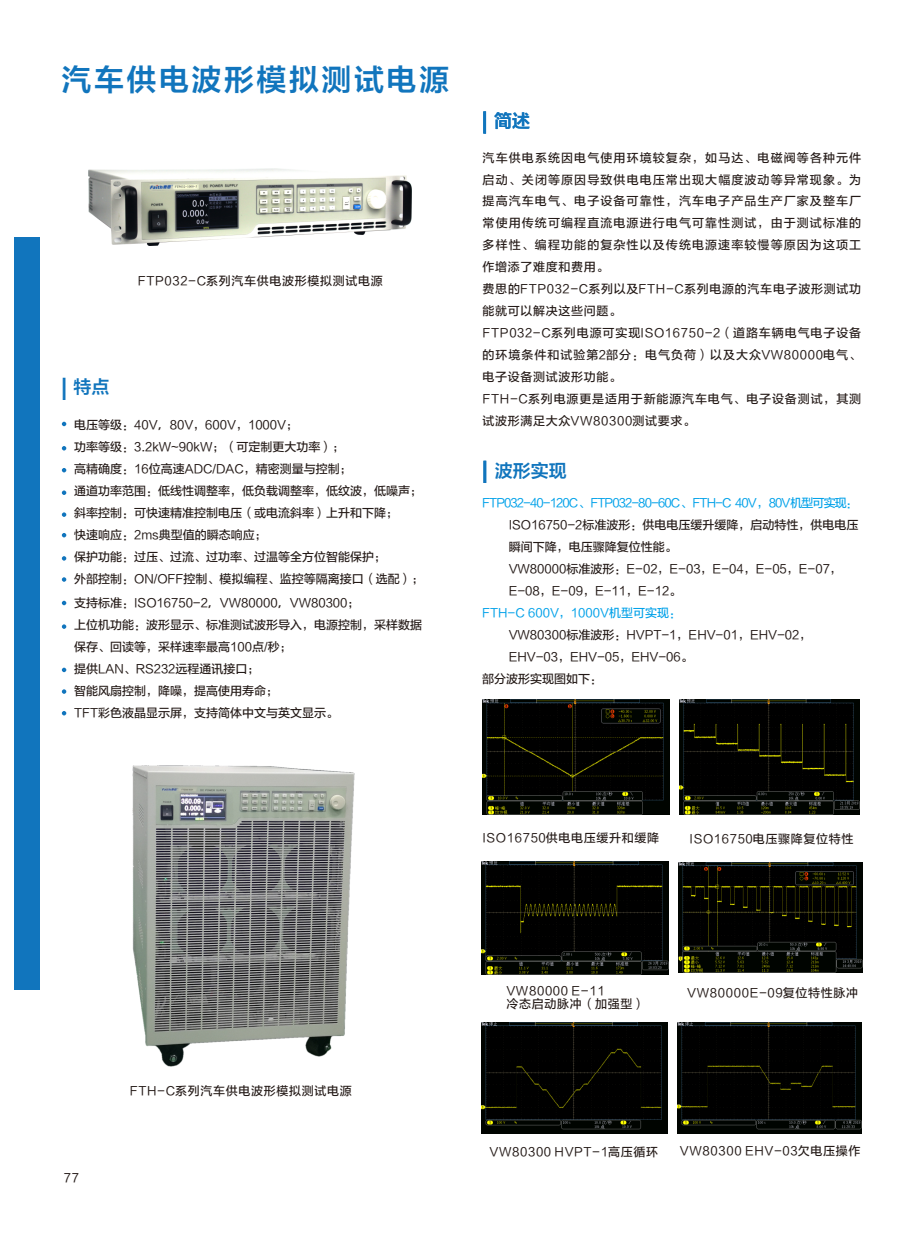
<style>
.page{position:relative;width:920px;height:1239px;background:#fff}
.page>*{position:absolute;margin:0;border:0;box-sizing:border-box;transform-origin:0 0}
.t1{font:30px "FZLTZCHK GBK1 0";letter-spacing:.085em;color:#1175bd}
.t2{font:18px "FZLTZCHK GBK1 0";color:#1175bd}
.t3{font:12px/21.9px "FZLTZHUNHK GBK1 0";color:#231916}
.t4{font:12px/21.9px "FZLTZHUNHK GBK1 0";letter-spacing:.085em;color:#231916}
.t5{font:12px/13.8px "FZLTZHUNHK GBK1 0";letter-spacing:.055em;color:#231916}
.t6{font:12px "FZLTZHUNHK GBK1 0";letter-spacing:-.075em;color:#00a1e9}
.t7{font:12px "FZLTZHUNHK GBK1 0";color:#00a1e9}
.s1{font-family:"Adobe Heiti Std"}
</style>
<div class="page">
<div style="left:14px;top:238px;width:25px;height:752px;background:#1175bd"></div>
<svg style="left:483px;top:111px;width:3px;height:23px"></svg>
<svg style="left:62px;top:377px;width:4px;height:23px"></svg>
<svg style="left:62px;top:422px;width:4px;height:4px"></svg>
<svg style="left:62px;top:446px;width:4px;height:4px"></svg>
<svg style="left:62px;top:468px;width:4px;height:4px"></svg>
<svg style="left:62px;top:490px;width:4px;height:5px"></svg>
<svg style="left:62px;top:512px;width:4px;height:5px"></svg>
<svg style="left:62px;top:533px;width:4px;height:4px"></svg>
<svg style="left:62px;top:556px;width:4px;height:5px"></svg>
<svg style="left:62px;top:577px;width:4px;height:5px"></svg>
<svg style="left:483px;top:460px;width:4px;height:23px"></svg>
<svg style="left:62px;top:601px;width:4px;height:4px"></svg>
<svg style="left:62px;top:624px;width:4px;height:5px"></svg>
<img style="left:88px;top:169px;width:323px;height:77px">
<svg style="left:62px;top:668px;width:4px;height:4px"></svg>
<svg style="left:62px;top:689px;width:4px;height:5px"></svg>
<svg style="left:62px;top:711px;width:4px;height:4px"></svg>
<img style="left:680px;top:699px;width:180px;height:115px">
<img style="left:483px;top:699px;width:186px;height:115px">
<img style="left:132px;top:765px;width:222px;height:302px">
<img style="left:481px;top:862px;width:188px;height:112px">
<img style="left:678px;top:862px;width:185px;height:111px">
<img style="left:482px;top:1022px;width:185px;height:111px">
<img style="left:677px;top:1023px;width:184px;height:110px">
<h1 class="t1" style="left:62px;top:63px;width:389px">汽车供电波形模拟测试电源</h1>
<p class="t5" style="left:138px;top:274px;width:247px">FTP032-C系列汽车供电波形模拟测试电源</p>
<h2 class="t2" style="left:74px;top:377px;width:38px">特点</h2>
<h2 class="t2" style="left:494px;top:111px;width:37px">简述</h2>
<p class="t4" style="left:483px;top:147px;width:380px">汽车供电系统因电气使用环境较复杂，如马达、电磁阀等各种元件启动、关闭等原因导致供电电压常出现大幅度波动等异常现象。为提高汽车电气、电子设备可靠性，汽车电子产品生产厂家及整车厂常使用传统可编程直流电源进行电气可靠性测试，由于测试标准的多样性、编程功能的复杂性以及传统电源速率较慢等原因为这项工作增添了难度和费用。<br>费思的FTP032-C系列以及FTH-C系列电源的汽车电子波形测试功能就可以解决这些问题。<br>FTP032-C系列电源可实现ISO16750-2（道路车辆电气电子设备的环境条件和试验第2部分：电气负荷）以及大众VW80000电气、电子设备测试波形功能。<br>FTH-C系列电源更是适用于新能源汽车电气、电子设备测试，其测</p>
<p class="t3" style="left:74px;top:414px;width:225px">电压等级：40V<span class="s1">，</span>80V，600V，1000V；</p>
<p class="t5" style="left:483px;top:414px;width:214px">试波形满足大众VW80300测试要求。</p>
<p class="t3" style="left:74px;top:436px;width:351px">功率等级：3.2kW~90kW；（可定制更大功率）；<br>高精确度：16位高速ADC/DAC，精密测量与控制；<br>通道功率范围：低线性调整率，低负载调整率，低纹波，低噪声；斜率控制：可快速精准控制电压（或电流斜率）上升和下降；<br>快速响应：2ms典型值的瞬态响应；<br>保护功能：过压、过流、过功率、过温等全方位智能保护；<br>外部控制：ON/OFF控制、模拟编程、监控等隔离接口（选配）；</p>
<p class="t3" style="left:74px;top:592px;width:349px">支持标准：ISO16750-2<span class="s1">，</span>VW80000<span class="s1">，</span>VW80300；<br>上位机功能：波形显示、标准测试波形导入，电源控制，采样数据保存、回读等，采样速率最高100点/秒；<br>提供LAN、RS232远程通讯接口；<br>智能风扇控制，降噪，提高使用寿命；<br>TFT彩色液晶显示屏，支持简体中文与英文显示。</p>
<h2 class="t2" style="left:495px;top:461px;width:73px">波形实现</h2>
<p class="t6" style="left:482px;top:496px;width:377px">FTP032-40-120C、FTP032-80-60C、FTH-C 40V，80V机型可实现：</p>
<p class="t3" style="left:509px;top:514px;width:351px">ISO16750-2标准波形：供电电压缓升缓降，启动特性，供电电压瞬间下降，电压骤降复位性能。<br>VW80000标准波形：E-02，E-03，E-04，E-05，E-07，<br>E-08，E-09，E-11，E-12。</p>
<p class="t3" style="left:509px;top:624px;width:304px">VW80300标准波形：HVPT-1，EHV-01，EHV-02，</p>
<p class="t3" style="left:509px;top:646px;width:186px">EHV-03，EHV-05，EHV-06。</p>
<p class="t3" style="left:482px;top:668px;width:121px">部分波形实现图如下：</p>
<p class="t7" style="left:482px;top:606px;width:200px">FTH-C 600V，1000V机型可实现：</p>
<p class="t5" style="left:482px;top:831px;width:178px">ISO16750供电电压缓升和缓降</p>
<p class="t5" style="left:690px;top:832px;width:166px">ISO16750电压骤降复位特性</p>
<p class="t5" style="left:64px;top:1171px;width:17px">77</p>
<p class="t5" style="left:130px;top:1084px;width:224px">FTH-C系列汽车供电波形模拟测试电源</p>
<p class="t5" style="left:506px;top:984px;width:140px">VW80000 E-11<br>冷态启动脉冲（加强型）</p>
<p class="t5" style="left:687px;top:986px;width:173px">VW80000E-09复位特性脉冲</p>
<p class="t5" style="left:489px;top:1145px;width:170px">VW80300 HVPT-1高压循环</p>
<p class="t5" style="left:680px;top:1144px;width:182px">VW80300 EHV-03欠电压操作</p>
</div>
